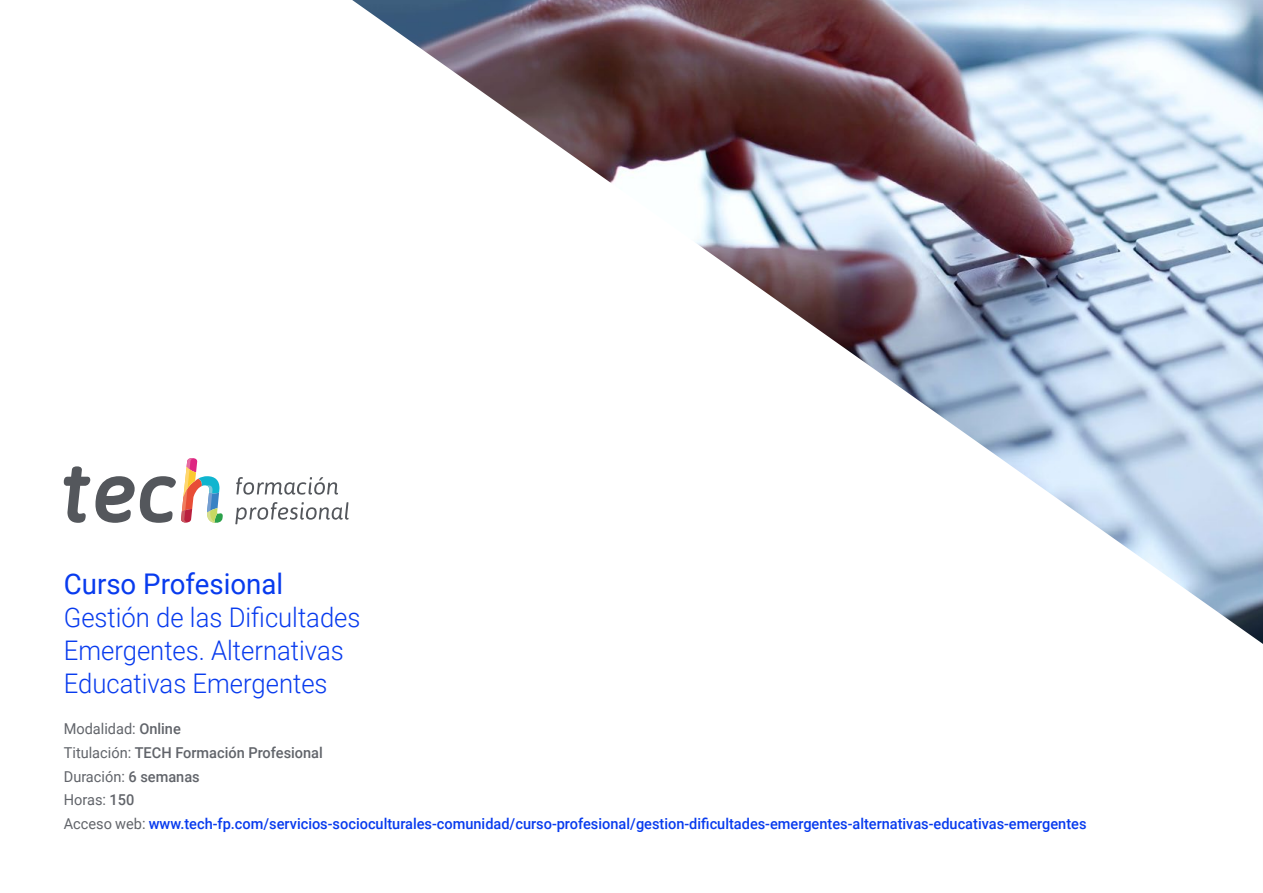
<style>
.page{position:relative;width:1263px;height:893px;background:#fff}
.page>*{position:absolute;margin:0;border:0;box-sizing:border-box;transform-origin:0 0}
.t1{font:28.5px "Roboto";color:#083bee}
.t2{font:300 27px/33px "Roboto";color:#083bee;scale:.95 1}
.t3{font:500 15px/23.7px "Roboto";color:#083bee}
.s1{font-weight:400;color:#61646a}
.s2{color:#61646a}
</style>
<div class="page">
<img style="left:352px;top:0;width:911px;height:644px">
<svg style="left:64px;top:458px;width:159px;height:65px"></svg>
<svg style="left:236px;top:477px;width:102px;height:18px"></svg>
<svg style="left:235px;top:502px;width:114px;height:22px"></svg>
<h1 class="t1" style="left:64px;top:564px;width:221px">Curso Profesional</h1>
<h2 class="t2" style="left:64px;top:600px;width:314px">Gestión de las Dificultades<br>Emergentes. Alternativas<br>Educativas Emergentes</h2>
<p class="t3" style="left:64px;top:716px;width:1024px"><span class="s1">Modalidad:</span> <span class="s2">Online<br></span><span class="s1">Titulación:</span> <span class="s2">TECH Formación Profesional<br></span><span class="s1">Duración:</span> <span class="s2">6 semanas<br></span><span class="s1">Horas:</span> <span class="s2">150<br></span><span class="s1">Acceso web:</span> www.tech-fp.com/servicios-socioculturales-comunidad/curso-profesional/gestion-dificultades-emergentes-alternativas-educativas-emergentes</p>
</div>
